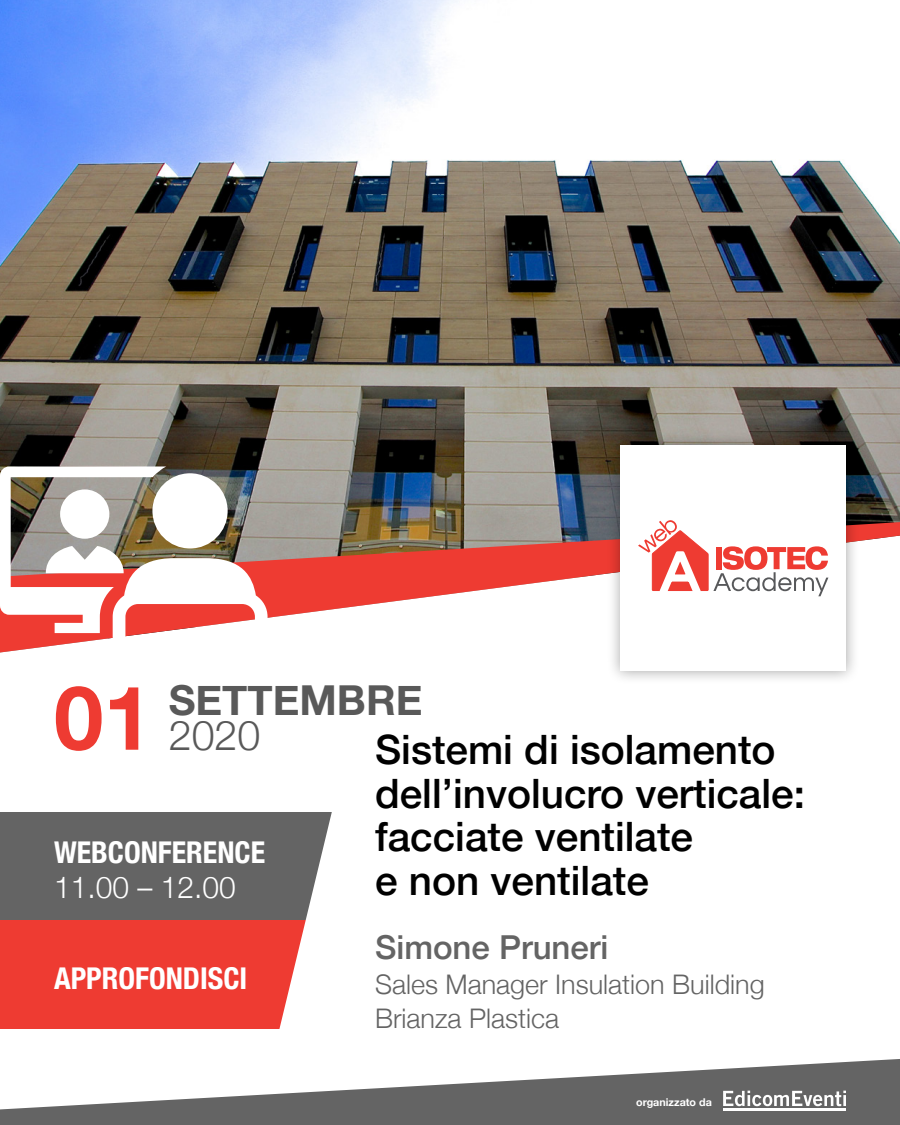
<style>
.page{position:relative;width:900px;height:1125px;background:#fff}
.page>*{position:absolute;margin:0;border:0;box-sizing:border-box;transform-origin:0 0}
.t1{font:700 88.95px "Helvetica Neue";color:#ee3b32}
.t2{font:700 41.25px "Helvetica Neue";color:#595959}
.t3{font:300 41.25px "Helvetica Neue";color:#595959}
.t4{font:500 40.5px/43.5px "Helvetica Neue";color:#000}
.t5{font:500 33px "Helvetica Neue";color:#646464}
.t6{font:700 condensed 30px "Helvetica Neue";color:#fff}
.t7{font:300 30px "Helvetica Neue";color:#fff}
.t8{font:300 27px/34.5px "Helvetica Neue";color:#646464}
.t9{font:700 10.8px "Helvetica Neue";color:#fff}
</style>
<div class="page">
<div style="left:0;top:812px;width:375px;height:108px;background:#646464"></div>
<div style="left:0;top:920px;width:375px;height:108px;background:#ee3b32"></div>
<svg style="left:277px;top:812px;width:98px;height:217px;fill:#fff"></svg>
<img style="left:0;top:0;width:900px;height:522px">
<svg style="left:0;top:522px;width:900px;height:130px"></svg>
<div style="left:607px;top:432px;width:253px;height:253px;background:#000;opacity:.35"></div>
<div style="left:621px;top:446px;width:225px;height:225px;background:#fff"></div>
<svg style="left:638px;top:520px;width:190px;height:76px"></svg>
<svg style="left:0;top:466px;width:267px;height:181px"></svg>
<svg style="left:0;top:1059px;width:900px;height:66px;fill:#646464"></svg>
<svg style="left:723px;top:1091px;width:123px;height:15px"></svg>
<hr style="left:723px;top:1109px;width:123px;height:2px;background:#fff">
<p class="t2" style="left:169px;top:668px;width:255px">SETTEMBRE</p>
<p class="t1" style="left:54px;top:648px;width:100px">01</p>
<p class="t3" style="left:169px;top:702px;width:93px">2020</p>
<p class="t4" style="left:375px;top:725px;width:432px">Sistemi di isolamento dell’involucro verticale: facciate ventilate<br>e non ventilate</p>
<p class="t5" style="left:375px;top:921px;width:235px">Simone Pruneri</p>
<p class="t8" style="left:375px;top:965px;width:391px">Sales Manager Insulation Building<br>Brianza Plastica</p>
<p class="t6" style="left:54px;top:828px;width:213px">WEBCONFERENCE</p>
<p class="t7" style="left:54px;top:863px;width:183px">11.00 – 12.00</p>
<p class="t6" style="left:54px;top:953px;width:195px">APPROFONDISCI</p>
<p class="t9" style="left:636px;top:1094px;width:77px">organizzato da</p>
</div>
